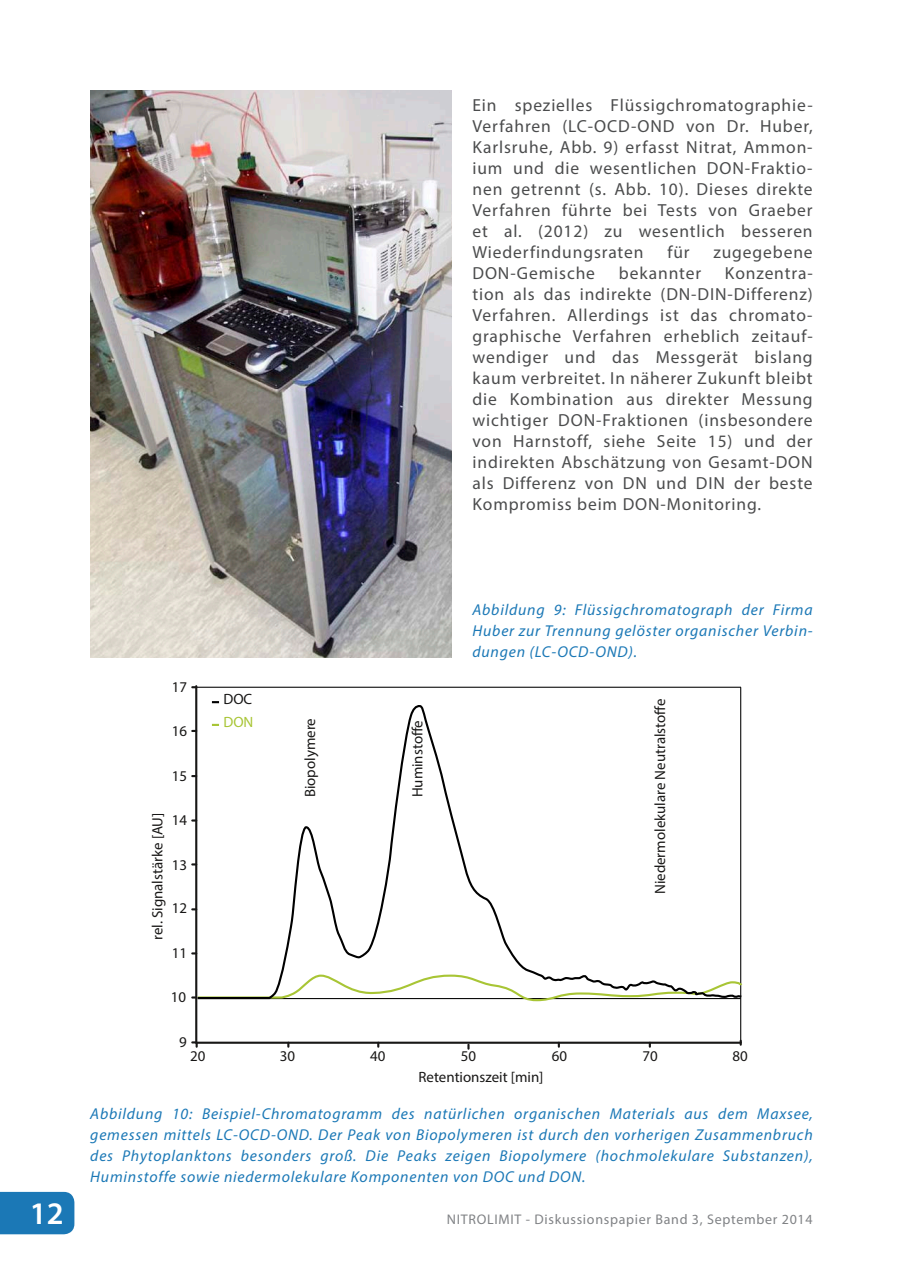
<style>
.page{position:relative;width:903px;height:1275px;background:#fff}
.page>*{position:absolute;margin:0;border:0;box-sizing:border-box;transform-origin:0 0}
.t1{font:600 31.5px "Myriad Pro";color:#fff}
.t2{font:17.5px/21px "Myriad Pro";letter-spacing:.05em;color:#4b4c4d;text-align:justify}
.t3{font:italic 15.75px/21px "Myriad Pro";letter-spacing:.05em;color:#1b78b6;text-align:justify}
.t4{font:14.88px "Helvetica";color:#181716}
.t5{font:14.88px "Helvetica";color:#a8c535}
.t6{font:14px "Myriad Pro";letter-spacing:.05em;color:#808285}
</style>
<div class="page">
<div style="left:0;top:1192px;width:74px;height:42px;background:#1b78b6"></div>
<img style="left:90px;top:90px;width:361px;height:567px">
<hr style="left:197px;top:687px;width:544px;height:1px;background:#000">
<hr style="left:740px;top:687px;width:1px;height:356px;background:#000">
<svg style="left:197px;top:704px;width:545px;height:269px"></svg>
<hr style="left:196px;top:1042px;width:545px;height:2px;background:#181716">
<svg style="left:192px;top:1041px;width:6px;height:6px"></svg>
<svg style="left:192px;top:973px;width:551px;height:29px"></svg>
<hr style="left:195px;top:686px;width:2px;height:357px;background:#181716">
<svg style="left:212px;top:724px;width:7px;height:2px"></svg>
<svg style="left:212px;top:701px;width:7px;height:2px"></svg>
<svg style="left:412px;top:727px;width:10px;height:9px"></svg>
<svg style="left:654px;top:705px;width:11px;height:9px"></svg>
<p class="t2" style="left:472px;top:95px;width:342px">Ein spezielles Flüssigchromatographie-Verfahren (LC-OCD-OND von Dr. Huber, Karlsruhe, Abb. 9) erfasst Nitrat, Ammon&shy;ium und die wesentlichen DON-Fraktio&shy;nen getrennt (s. Abb. 10). Dieses direkte Verfahren führte bei Tests von Graeber et al. (2012) zu wesentlich besseren Wiederfindungsraten</p>
<p class="t2" style="left:667px;top:242px;width:24px">für</p>
<p class="t2" style="left:713px;top:242px;width:101px">zugegebene</p>
<p class="t2" style="left:472px;top:263px;width:124px">DON-Gemische</p>
<p class="t2" style="left:619px;top:263px;width:84px">bekannter</p>
<p class="t2" style="left:472px;top:263px;width:342px;text-indent:252px">Konzentra&shy;tion als das indirekte (DN-DIN-Differenz)<br>Verfahren. Allerdings ist das chromato&shy;graphische Verfahren erheblich zeitauf&shy;wendiger und das Messgerät bislang kaum verbreitet. In näherer Zukunft bleibt die Kombination aus direkter Messung wichtiger DON-Fraktionen (insbesondere von Harnstoff, siehe Seite 15) und der indirekten Abschätzung von Gesamt-DON als Differenz von DN und DIN der beste Kompromiss beim DON-Monitoring.</p>
<p class="t4" style="left:172px;top:677px;width:17px">17</p>
<p class="t4" style="left:172px;top:722px;width:17px">16</p>
<p class="t4" style="left:172px;top:767px;width:17px">15</p>
<p class="t4" style="left:148px;top:940px;width:129px;rotate:-90deg">rel. Signalstärke [AU]</p>
<p class="t4" style="left:172px;top:810px;width:17px">14</p>
<p class="t4" style="left:172px;top:855px;width:17px">13</p>
<p class="t4" style="left:172px;top:899px;width:17px">12</p>
<p class="t4" style="left:172px;top:944px;width:17px">11</p>
<p class="t4" style="left:171px;top:988px;width:17px">10</p>
<p class="t4" style="left:179px;top:1032px;width:9px">9</p>
<p class="t4" style="left:190px;top:1047px;width:17px">20</p>
<p class="t4" style="left:223px;top:690px;width:30px">DOC</p>
<p class="t5" style="left:223px;top:713px;width:32px">DON</p>
<p class="t4" style="left:301px;top:797px;width:81px;rotate:-90deg">Biopolymere</p>
<p class="t4" style="left:408px;top:797px;width:79px;rotate:-90deg">Huminsto e</p>
<p class="t3" style="left:472px;top:599px;width:342px">Abbildung 9: Flüssigchromatograph der Firma Huber zur Trennung gelöster organischer Verbin&shy;dungen (LC-OCD-OND).</p>
<p class="t4" style="left:651px;top:894px;width:197px;rotate:-90deg">Niedermolekulare Neutralsto e</p>
<p class="t4" style="left:280px;top:1047px;width:17px">30</p>
<p class="t4" style="left:370px;top:1047px;width:17px">40</p>
<p class="t4" style="left:461px;top:1047px;width:17px">50</p>
<p class="t4" style="left:552px;top:1047px;width:17px">60</p>
<p class="t4" style="left:642px;top:1047px;width:17px">70</p>
<p class="t4" style="left:733px;top:1047px;width:17px">80</p>
<p class="t4" style="left:418px;top:1067px;width:127px">Retentionszeit [min]</p>
<p class="t3" style="left:90px;top:1103px;width:724px">Abbildung 10: Beispiel-Chromatogramm des natürlichen organischen Materials aus dem Maxsee, gemessen mittels LC-OCD-OND. Der Peak von Biopolymeren ist durch den vorherigen Zusammenbruch des Phytoplanktons besonders groß. Die Peaks zeigen Biopolymere (hochmolekulare Substanzen), Huminstoffe sowie niedermolekulare Komponenten von DOC und DON.</p>
<h1 class="t1" style="left:30px;top:1194px;width:36px">12</h1>
<p class="t6" style="left:447px;top:1211px;width:367px">NITROLIMIT - Diskussionspapier Band 3, September 2014</p>
</div>
